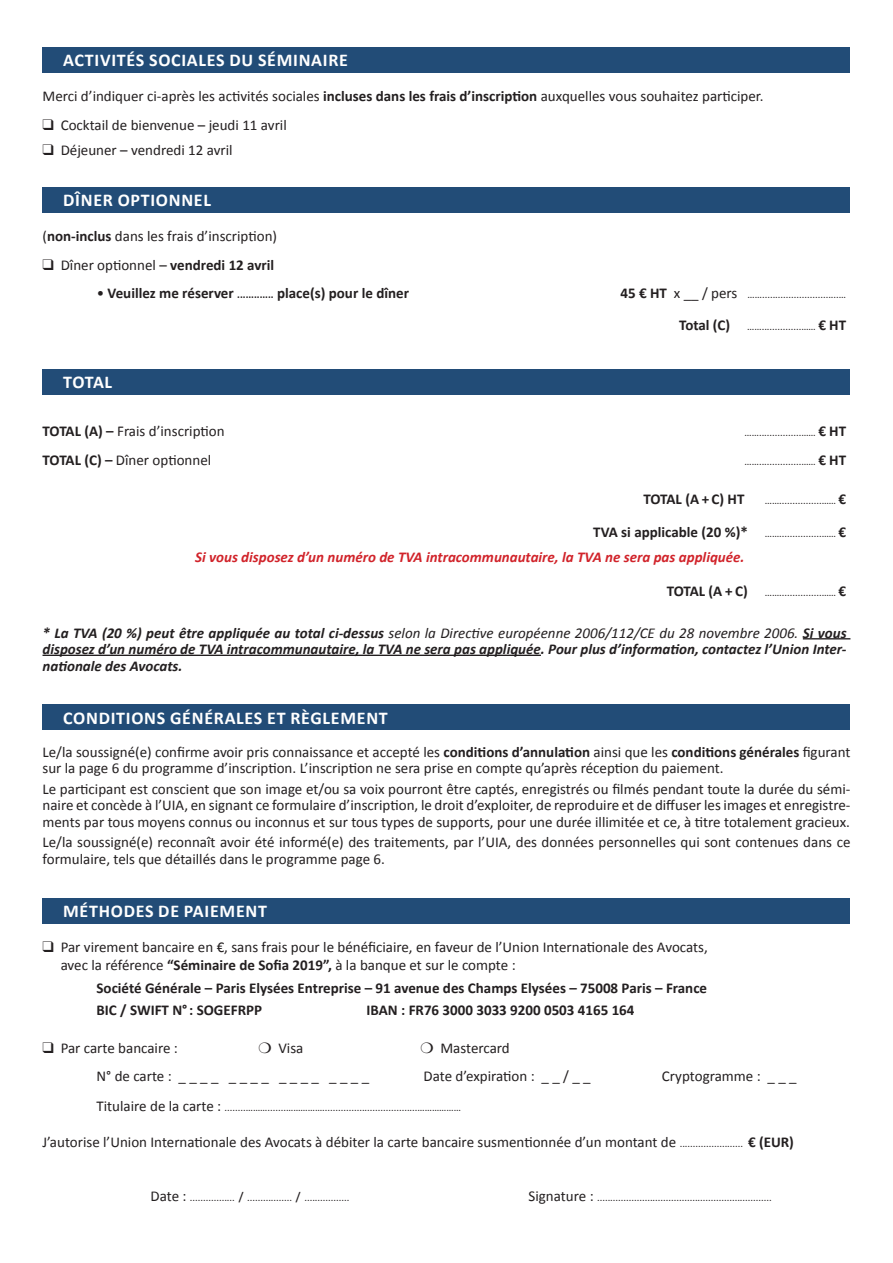
<style>
.page{position:relative;width:893px;height:1263px;background:#fff}
.page>*{position:absolute;margin:0;border:0;box-sizing:border-box;transform-origin:0 0}
.t1{font:700 18px "Calibri";letter-spacing:.04em;color:#fff}
.t2{font:15px/16.4px "Calibri";color:#231f20}
.t3{font:italic 700 15px/16.5px "Calibri";color:#231f20;text-align:justify}
.t4{font:700 15px/22.2px "Calibri";color:#231f20}
.t5{font:italic 700 15px/25.2px "Calibri";color:#d1232a}
.t6{font:10.5px "Calibri";color:#231f20}
.s1{font-weight:700}
.s2{font-weight:400}
.s3{font-size:10.5px}
.s4{font-weight:700;font-size:15px}
.s5{font-size:15px}
.s6{font-style:normal;color:#231f20}
.s7{font-weight:400;font-style:normal;font-size:10.5px;color:#231f20}
</style>
<div class="page">
<div style="left:43px;top:369px;width:807px;height:26px;background:#224c77"></div>
<div style="left:43px;top:47px;width:807px;height:25px;background:#224c77"></div>
<div style="left:43px;top:187px;width:807px;height:25px;background:#224c77"></div>
<div style="left:43px;top:898px;width:807px;height:26px;background:#224c77"></div>
<div style="left:43px;top:704px;width:807px;height:26px;background:#224c77"></div>
<hr style="left:803px;top:638px;width:47px;height:1px;background:#231f20">
<hr style="left:43px;top:655px;width:498px;height:1px;background:#231f20">
<p class="t1" style="left:63px;top:48px;width:286px">ACTIVITÉS SOCIALES DU SÉMINAIRE</p>
<p class="t2" style="left:43px;top:87px;width:722px">Merci d’indiquer ci-après les activités sociales <span class="s1">incluses dans les frais d’inscription</span> auxquelles vous souhaitez participer.</p>
<p class="t2" style="left:43px;top:116px;width:246px">❑ Cocktail de bienvenue – jeudi 11 avril</p>
<p class="t2" style="left:43px;top:142px;width:192px">❑ Déjeuner – vendredi 12 avril</p>
<p class="t1" style="left:63px;top:188px;width:149px">DÎNER OPTIONNEL</p>
<p class="t2" style="left:43px;top:227px;width:236px">(<span class="s1">non-inclus</span> dans les frais d’inscription)</p>
<p class="t2" style="left:43px;top:256px;width:233px">❑ Dîner optionnel – <span class="s1">vendredi 12 avril</span></p>
<p class="t4" style="left:97px;top:282px;width:314px"><span class="s2">•</span> Veuillez me réserver <span class="s3">.............</span> place(s) pour le dîner</p>
<p class="t6" style="left:620px;top:288px;width:227px"><span class="s4">45 € HT</span> <span class="s5">x __ / pers</span> …….............................…</p>
<p class="t6" style="left:679px;top:320px;width:168px"><span class="s4">Total (C)</span> ……...............…… <span class="s4">€ HT</span></p>
<p class="t1" style="left:63px;top:371px;width:51px">TOTAL</p>
<p class="t2" style="left:43px;top:422px;width:184px"><span class="s1">TOTAL (A) –</span> Frais d’inscription</p>
<p class="t6" style="left:744px;top:426px;width:103px">……................…… <span class="s4">€ HT</span></p>
<p class="t2" style="left:43px;top:452px;width:170px"><span class="s1">TOTAL (C) –</span> Dîner optionnel</p>
<p class="t6" style="left:744px;top:455px;width:103px">……................…… <span class="s4">€ HT</span></p>
<p class="t4" style="left:643px;top:487px;width:103px">TOTAL (A + C) HT</p>
<p class="t6" style="left:765px;top:494px;width:83px">……................…… <span class="s4">€</span></p>
<p class="t5" style="left:195px;top:519px;width:652px;text-indent:398px"><span class="s6">TVA si applicable (20 %)*</span> <span class="s7">……................……</span> <span class="s6">€<br></span>Si vous disposez d’un numéro de TVA intracommunautaire, la TVA ne sera pas appliquée.</p>
<p class="t6" style="left:667px;top:586px;width:181px"><span class="s4">TOTAL (A + C)</span> ……................…… <span class="s4">€</span></p>
<p class="t3" style="left:43px;top:623px;width:806px">* La TVA (20 %) peut être appliquée au total ci-dessus <span class="s2">selon la Directive européenne 2006/112/CE du 28 novembre 2006.</span> Si vous disposez d’un numéro de TVA intracommunautaire, la TVA ne sera pas appliquée. Pour plus d’information, contactez l’Union Inter&shy;nationale des Avocats.</p>
<p class="t1" style="left:63px;top:706px;width:326px">CONDITIONS GÉNÉRALES ET RÈGLEMENT</p>
<p class="t2" style="left:43px;top:743px;width:809px">Le/la soussigné(e) confirme avoir pris connaissance et accepté les <span class="s1">conditions d’annulation</span> ainsi que les <span class="s1">conditions générales</span> figurant sur la page 6 du programme d’inscription. L’inscription ne sera prise en compte qu’après réception du paiement.</p>
<p class="t2" style="left:43px;top:780px;width:809px;text-align:justify">Le participant est conscient que son image et/ou sa voix pourront être captés, enregistrés ou filmés pendant toute la durée du sémi&shy;naire et concède à l’UIA, en signant ce formulaire d’inscription, le droit d’exploiter, de reproduire et de diffuser les images et enregistre&shy;ments par tous moyens connus ou inconnus et sur tous types de supports, pour une durée illimitée et ce, à titre totalement gracieux.</p>
<p class="t2" style="left:43px;top:833px;width:809px">Le/la soussigné(e) reconnaît avoir été informé(e) des traitements, par l’UIA, des données personnelles qui sont contenues dans ce formulaire, tels que détaillés dans le programme page 6.</p>
<p class="t1" style="left:63px;top:900px;width:205px">MÉTHODES DE PAIEMENT</p>
<p class="t2" style="left:61px;top:937px;width:649px;line-height:18px;text-indent:-18px">❑ Par virement bancaire en €, sans frais pour le bénéficiaire, en faveur de l’Union Internationale des Avocats, avec la référence <span class="s1">“Séminaire de Sofia 2019”,</span> à la banque et sur le compte :</p>
<p class="t4" style="left:97px;top:976px;width:612px">Société Générale – Paris Elysées Entreprise – 91 avenue des Champs Elysées – 75008 Paris – France<br>BIC / SWIFT N° : SOGEFRPP</p>
<p class="t4" style="left:367px;top:998px;width:269px">IBAN : FR76 3000 3033 9200 0503 4165 164</p>
<p class="t2" style="left:43px;top:1039px;width:137px">❑ Par carte bancaire :</p>
<p class="t2" style="left:259px;top:1039px;width:46px">❍ Visa</p>
<p class="t2" style="left:421px;top:1039px;width:91px">❍ Mastercard</p>
<p class="t2" style="left:97px;top:1067px;width:274px">N° de carte : _ _ _ _ _ _ _ _ _ _ _ _ _ _ _ _</p>
<p class="t2" style="left:424px;top:1067px;width:169px">Date d’expiration : _ _ / _ _</p>
<p class="t2" style="left:662px;top:1067px;width:136px">Cryptogramme : _ _ _</p>
<p class="t6" style="left:97px;top:1101px;width:366px"><span class="s5">Titulaire de la carte :</span> ........……….......……………....................................………………</p>
<p class="t2" style="left:43px;top:1133px;width:753px">J’autorise l’Union Internationale des Avocats à débiter la carte bancaire susmentionnée d’un montant de <span class="s3">........................</span> <span class="s1">€ (EUR)</span></p>
<p class="t6" style="left:151px;top:1191px;width:200px"><span class="s5">Date :</span> ................. ................. .................</p>
<p class="t6" style="left:529px;top:1191px;width:245px"><span class="s5">Signature :</span> ..................................................................</p>
</div>
